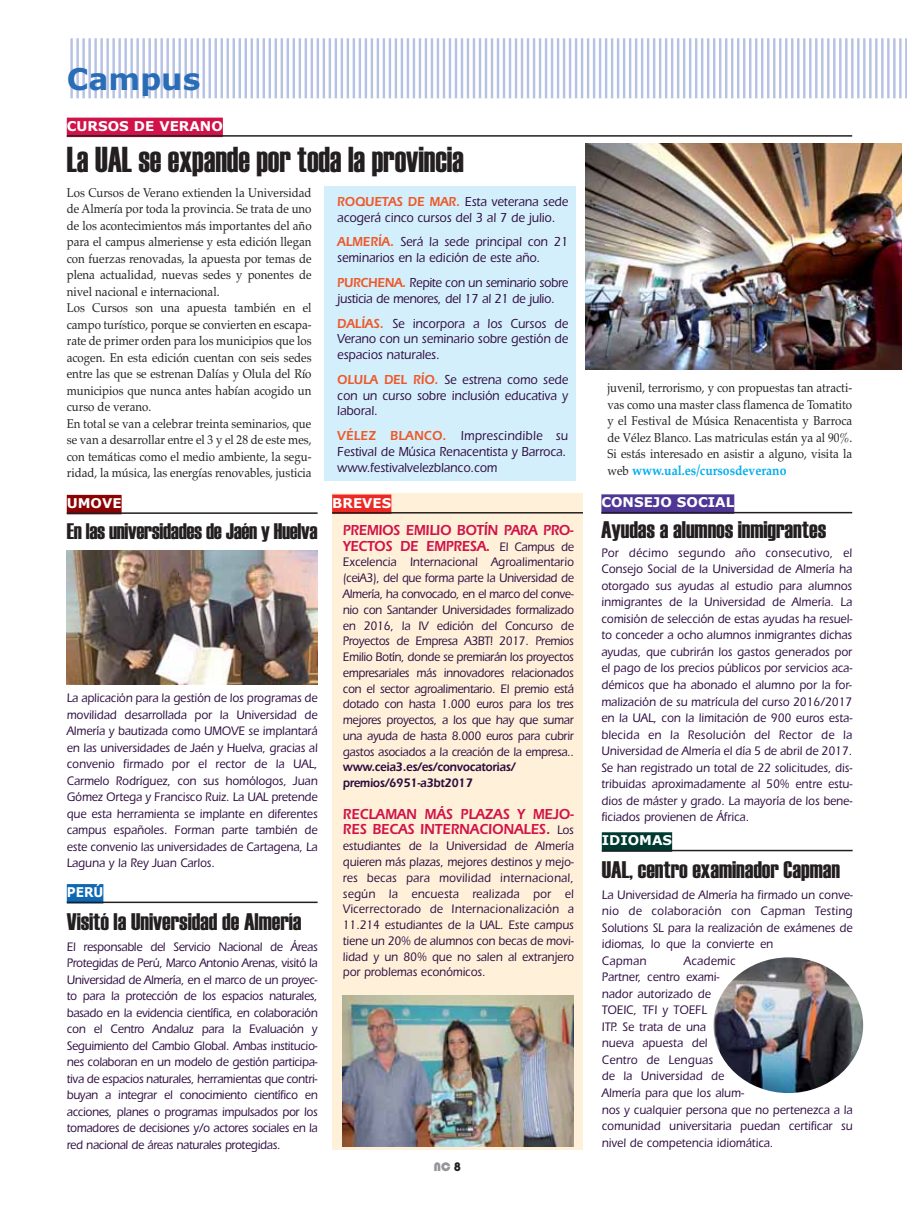
<style>
.page{position:relative;width:919px;height:1217px;background:#fff}
.page>*{position:absolute;margin:0;border:0;box-sizing:border-box;transform-origin:0 0}
.t1{font:36px "Haettenschweiler";color:#231f20;scale:.9 1}
.t2{font:700 30px "Verdana";color:#286db6}
.t3{font:24px "Haettenschweiler";color:#231f20}
.t4{font:22.5px "Haettenschweiler";letter-spacing:-.01em;color:#231f20}
.t5{font:600 15px/15.8px "Itc Eras";letter-spacing:-.02em;color:#d11349;scale:.9 1}
.t6{font:600 15px/15.8px "Itc Eras";color:#d11349;scale:.9 1}
.t7{font:500 13.5px/15.8px "Itc Eras";color:#2e0c40;scale:.9 1}
.t8{font:500 13.5px/15.8px "Itc Eras";letter-spacing:-.02em;color:#2e0c40;scale:.9 1}
.t9{font:700 13.5px "Verdana";color:#fff}
.t10{font:700 13.5px "Palatino";color:#00aeef;scale:.9 1}
.t11{font:700 13.5px "Verdana";color:#fff;scale:.9 1}
.t12{font:500 12.75px/16.5px "Itc Eras";letter-spacing:.005em;color:#2e0c40;text-align:justify;scale:.9 1}
.t13{font:12.75px/16.5px "Palatino";color:#231f20;scale:.9 1}
.t14{font:600 12.75px/15.8px "Itc Eras";letter-spacing:-.02em;color:#2e0c40;scale:.9 1}
.t15{font:900 12px "Blippo BT";color:#939598}
.s1{font-weight:600;color:#ed5929}
.s2{font-weight:500;font-size:12.75px;color:#2e0c40}
.s3{color:#231f20}
.s4{font-weight:400;font-size:12.75px;color:#231f20}
</style>
<div class="page">
<div style="left:67px;top:883px;width:36px;height:20px;background:#0f68b3"></div>
<hr style="left:67px;top:901px;width:250px;height:1px;background:#231f20">
<div style="left:332px;top:493px;width:251px;height:656px;background:#fff1d9"></div>
<div style="left:332px;top:494px;width:59px;height:20px;background:#ea2a25"></div>
<hr style="left:332px;top:512px;width:251px;height:1px;background:#231f20">
<div style="left:67px;top:494px;width:55px;height:20px;background:#8b0204"></div>
<hr style="left:67px;top:512px;width:250px;height:1px;background:#231f20">
<img style="left:67px;top:550px;width:250px;height:134px">
<svg style="left:70px;top:38px;width:836px;height:60px"></svg>
<div style="left:601px;top:832px;width:71px;height:19px;background:#003932"></div>
<hr style="left:601px;top:849px;width:251px;height:2px;background:#231f20">
<div style="left:601px;top:494px;width:133px;height:19px;background:#4e3795"></div>
<hr style="left:601px;top:512px;width:251px;height:1px;background:#231f20">
<img style="left:343px;top:995px;width:230px;height:150px">
<img style="left:713px;top:957px;width:150px;height:135px;border-radius:50%">
<img style="left:585px;top:143px;width:316px;height:227px">
<div style="left:67px;top:118px;width:156px;height:19px;background:#d11349"></div>
<hr style="left:67px;top:135px;width:785px;height:2px;background:#231f20">
<div style="left:325px;top:186px;width:251px;height:295px;background:#d4effc"></div>
<h2 class="t2" style="left:67px;top:67px;width:135px">Campus</h2>
<p class="t9" style="left:67px;top:120px;width:157px">CURSOS DE VERANO</p>
<h1 class="t1" style="left:67px;top:147px;width:443px">La UAL se expande por toda la provincia</h1>
<p class="t7" style="left:337px;top:195px;width:258px"><span class="s1">ROQUETAS DE MAR.</span> Esta veterana sede acogerá cinco cursos del 3 al 7 de julio.</p>
<p class="t7" style="left:337px;top:235px;width:258px"><span class="s1">ALMERÍA.</span> Será la sede principal con 21 seminarios en la edición de este año.</p>
<p class="t8" style="left:337px;top:276px;width:258px"><span class="s1">PURCHENA.</span> Repite con un seminario sobre justicia de menores, del 17 al 21 de julio.</p>
<p class="t7" style="left:337px;top:316px;width:258px;text-align:justify"><span class="s1">DALÍAS.</span> Se incorpora a los Cursos de Verano con un seminario sobre gestión de espacios naturales.</p>
<p class="t7" style="left:337px;top:373px;width:258px;text-align:justify"><span class="s1">OLULA DEL RÍO.</span> Se estrena como sede con un curso sobre inclusión educativa y laboral.</p>
<p class="t7" style="left:337px;top:429px;width:258px"><span class="s1">VÉLEZ BLANCO.</span> Imprescindible su<br>Festival de Música Renacentista y Barroca. www.festivalvelezblanco.com</p>
<p class="t13" style="left:67px;top:185px;width:273px">Los Cursos de Verano extienden la Universidad de Almería por toda la provincia. Se trata de uno de los acontecimientos más importantes del año para el campus almeriense y esta edición llegan con fuerzas renovadas, la apuesta por temas de plena actualidad, nuevas sedes y ponentes de nivel nacional e internacional.<br>Los Cursos son una apuesta también en el campo turístico, porque se convierten en escapa&shy;rate de primer orden para los municipios que los acogen. En esta edición cuentan con seis sedes entre las que se estrenan Dalías y Olula del Río municipios que nunca antes habían acogido un curso de verano.<br>En total se van a celebrar treinta seminarios, que se van a desarrollar entre el 3 y el 28 de este mes, con temáticas como el medio ambiente, la segu&shy;ridad, la música, las energías renovables, justicia</p>
<p class="t9" style="left:67px;top:497px;width:56px">UMOVE</p>
<h3 class="t4" style="left:67px;top:523px;width:252px">En las universidades de Jaén y Huelva</h3>
<p class="t12" style="left:67px;top:690px;width:280px">La aplicación para la gestión de los programas de movilidad desarrollada por la Universidad de Almería y bautizada como UMOVE se implantará en las universidades de Jaén y Huelva, gracias al convenio firmado por el rector de la UAL, Carmelo Rodríguez, con sus homólogos, Juan Gómez Ortega y Francisco Ruiz. La UAL pretende que esta herramienta se implante en diferentes campus españoles. Forman parte también de este convenio las universidades de Cartagena, La Laguna y la Rey Juan Carlos.</p>
<p class="t11" style="left:67px;top:886px;width:42px">PERÚ</p>
<h3 class="t3" style="left:67px;top:912px;width:236px">Visitó la Universidad de Almería</h3>
<p class="t12" style="left:67px;top:939px;width:280px">El responsable del Servicio Nacional de Áreas Protegidas de Perú, Marco Antonio Arenas, visitó la Universidad de Almería, en el marco de un proyec&shy;to para la protección de los espacios naturales, basado en la evidencia científica, en colaboración con el Centro Andaluz para la Evaluación y Seguimiento del Cambio Global. Ambas institucio&shy;nes colaboran en un modelo de gestión participa&shy;tiva de espacios naturales, herramientas que contri&shy;buyan a integrar el conocimiento científico en acciones, planes o programas impulsados por los tomadores de decisiones y/o actores sociales en la red nacional de áreas naturales protegidas.</p>
<p class="t9" style="left:332px;top:497px;width:61px">BREVES</p>
<p class="t5" style="left:343px;top:523px;width:258px">PREMIOS EMILIO BOTÍN PARA PRO-<br>YECTOS DE EMPRESA. <span class="s2">El Campus de</span></p>
<p class="t12" style="left:343px;top:555px;width:258px;line-height:15.8px">Excelencia Internacional Agroalimentario (ceiA3), del que forma parte la Universidad de Almería, ha convocado, en el marco del conve&shy;nio con Santander Universidades formalizado en 2016, la IV edición del Concurso de Proyectos de Empresa A3BT! 2017. Premios Emilio Botín, donde se premiarán los proyectos empresariales más innovadores relacionados con el sector agroalimentario. El premio está dotado con hasta 1.000 euros para los tres mejores proyectos, a los que hay que sumar una ayuda de hasta 8.000 euros para cubrir gastos asociados a la creación de la empresa..</p>
<p class="t14" style="left:343px;top:760px;width:193px">www.ceia3.es/es/convocatorias/ premios/6951-a3bt2017</p>
<p class="t6" style="left:343px;top:807px;width:258px">RECLAMAN MÁS PLAZAS Y MEJO-<br>RES BECAS INTERNACIONALES. <span class="s2">Los</span></p>
<p class="t12" style="left:343px;top:839px;width:258px;line-height:15.8px">estudiantes de la Universidad de Almería quieren más plazas, mejores destinos y mejo&shy;res becas para movilidad internacional, según la encuesta realizada por el Vicerrectorado de Internacionalización a 11.214 estudiantes de la UAL. Este campus tiene un 20% de alumnos con becas de movi&shy;lidad y un 80% que no salen al extranjero por problemas económicos.</p>
<p class="t15" style="left:434px;top:1161px;width:28px">NC <span class="s3">8</span></p>
<p class="t13" style="left:607px;top:381px;width:273px;text-align:justify">juvenil, terrorismo, y con propuestas tan atracti&shy;vas como una master class flamenca de Tomatito y el Festival de Música Renacentista y Barroca de Vélez Blanco. Las matriculas están ya al 90%.<br>Si estás interesado en asistir a alguno, visita la</p>
<p class="t10" style="left:607px;top:465px;width:200px"><span class="s4">web</span> www.ual.es/cursosdeverano</p>
<p class="t9" style="left:601px;top:497px;width:134px">CONSEJO SOCIAL</p>
<h3 class="t3" style="left:601px;top:521px;width:226px">Ayudas a alumnos inmigrantes</h3>
<p class="t12" style="left:601px;top:545px;width:280px">Por décimo segundo año consecutivo, el Consejo Social de la Universidad de Almería ha otorgado sus ayudas al estudio para alumnos inmigrantes de la Universidad de Almería. La comisión de selección de estas ayudas ha resuel&shy;to conceder a ocho alumnos inmigrantes dichas ayudas, que cubrirán los gastos generados por el pago de los precios públicos por servicios aca&shy;démicos que ha abonado el alumno por la for&shy;malización de su matrícula del curso 2016/2017 en la UAL, con la limitación de 900 euros esta&shy;blecida en la Resolución del Rector de la Universidad de Almería el día 5 de abril de 2017.<br>Se han registrado un total de 22 solicitudes, dis&shy;tribuidas aproximadamente al 50% entre estu&shy;dios de máster y grado. La mayoría de los bene&shy;ficiados provienen de África.</p>
<p class="t9" style="left:601px;top:834px;width:72px">IDIOMAS</p>
<h3 class="t3" style="left:601px;top:861px;width:240px">UAL, centro examinador Capman</h3>
<p class="t12" style="left:601px;top:887px;width:280px;text-align:left">La Universidad de Almería ha firmado un conve&shy;nio de colaboración con Capman Testing Solutions SL para la realización de exámenes de idiomas, lo que la convierte en<br>Capman</p>
<p class="t12" style="left:601px;top:953px;width:280px;text-align:left;text-indent:82px">Academic<br>Partner, centro exami-<br>nador autorizado de<br>TOEIC, TFI y TOEFL<br>ITP. Se trata de una<br>nueva apuesta del<br>Centro de Lenguas<br>de la Universidad de<br>Almería para que los alum-<br>nos y cualquier persona que no pertenezca a la comunidad universitaria puedan certificar su nivel de competencia idiomática.</p>
</div>
